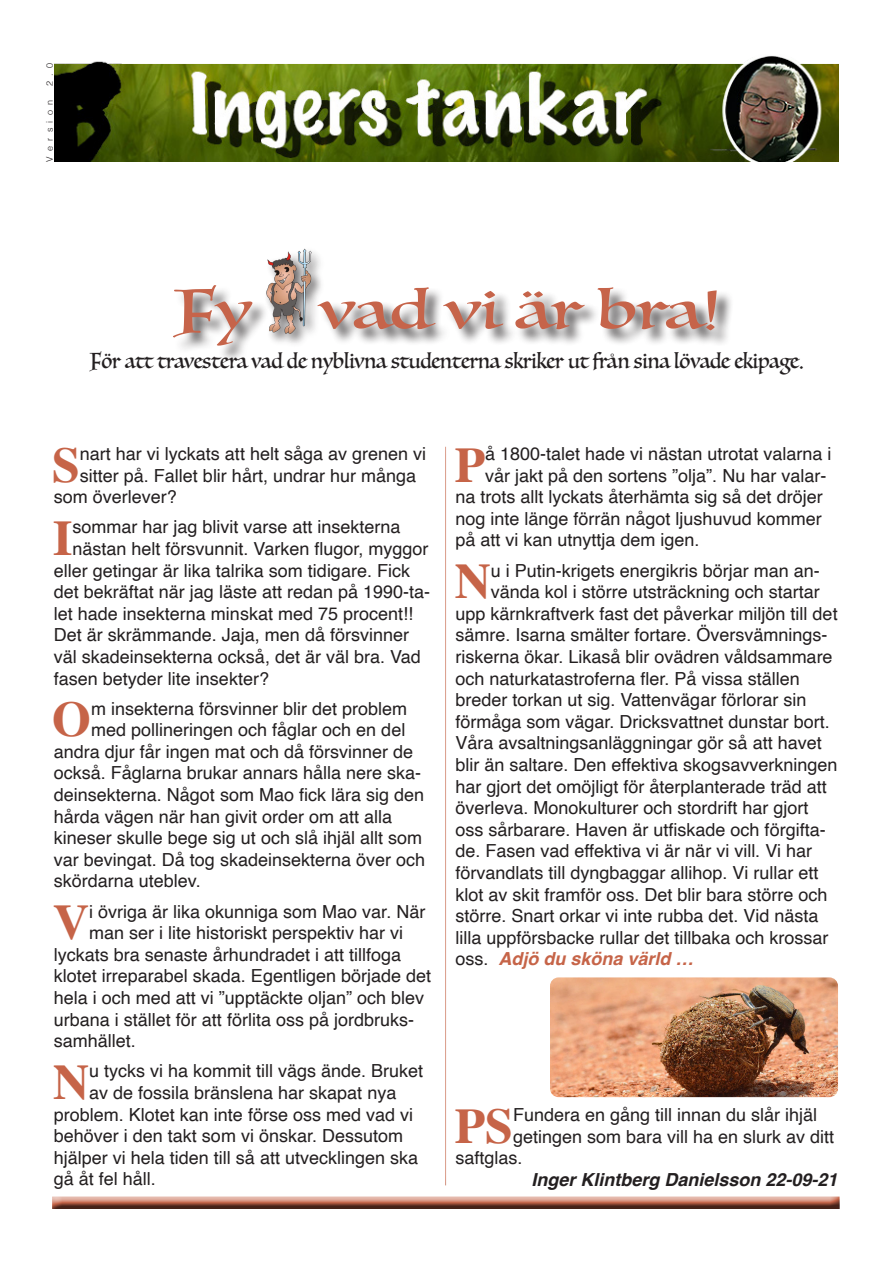
<style>
.page{position:relative;width:893px;height:1263px;background:#fff}
.page>*{position:absolute;margin:0;border:0;box-sizing:border-box;transform-origin:0 0}
.t1{font:54px "Luminari";color:#c6644a;scale:1.25 1}
.t2{font:700 49.95px "Times";color:#c66448}
.t3{font:21px "Luminari";color:#231f20;scale:.9 1}
.t4{font:18px "Helvetica";color:#231f20}
.t5{font:italic 700 18px "Helvetica";color:#231f20}
.t6{font:italic 700 18px "Helvetica";color:#c66448}
.t7{font:300 9px "Helvetica";letter-spacing:.605em;color:#231f20}
.s1{font-weight:400;font-style:normal;color:#231f20}
</style>
<div class="page">
<div style="left:264px;top:246px;width:57px;height:96px;background:#231f20;opacity:.41"></div>
<img style="left:266px;top:246px;width:52px;height:39px">
<img style="left:54px;top:56px;width:785px;height:106px">
<div style="left:173px;top:285px;width:561px;height:78px;background:#231f20;opacity:.75"></div>
<hr style="left:444px;top:451px;width:4px;height:735px;background:#231f20;opacity:.75">
<div style="left:52px;top:1196px;width:789px;height:13px;background:#231f20;opacity:.75"></div>
<img style="left:550px;top:977px;width:288px;height:120px">
<p class="t7" style="left:42px;top:86px;width:25px;rotate:-90deg">2.0</p>
<p class="t7" style="left:42px;top:162px;width:64px;rotate:-90deg">Version</p>
<p class="t1" style="left:174px;top:264px;width:63px">Fy</p>
<p class="t1" style="left:319px;top:264px;width:322px">vad vi är bra!</p>
<p class="t3" style="left:90px;top:343px;width:794px">För att travestera vad de nyblivna studenterna skriker ut från sina lövade ekipage.</p>
<p class="t2" style="left:52px;top:417px;width:29px">S</p>
<p class="t4" style="left:80px;top:440px;width:348px">nart har vi lyckats att helt såga av grenen vi</p>
<p class="t4" style="left:80px;top:461px;width:338px">sitter på. Fallet blir hårt, undrar hur många</p>
<p class="t4" style="left:54px;top:483px;width:125px">som överlever?</p>
<p class="t2" style="left:53px;top:490px;width:21px">I</p>
<p class="t4" style="left:73px;top:513px;width:330px">sommar har jag blivit varse att insekterna</p>
<p class="t4" style="left:73px;top:535px;width:357px">nästan helt försvunnit. Varken flugor, myggor</p>
<p class="t4" style="left:54px;top:556px;width:358px">eller getingar är lika talrika som tidigare. Fick</p>
<p class="t4" style="left:54px;top:578px;width:378px">det bekräftat när jag läste att redan på 1990-ta-</p>
<p class="t4" style="left:54px;top:599px;width:361px">let hade insekterna minskat med 75 procent!!</p>
<p class="t4" style="left:54px;top:621px;width:357px">Det är skrämmande. Jaja, men då försvinner</p>
<p class="t4" style="left:54px;top:643px;width:368px">väl skadeinsekterna också, det är väl bra. Vad</p>
<p class="t4" style="left:54px;top:664px;width:217px">fasen betyder lite insekter?</p>
<p class="t2" style="left:52px;top:671px;width:40px">O</p>
<p class="t4" style="left:91px;top:694px;width:318px">m insekterna försvinner blir det problem</p>
<p class="t4" style="left:91px;top:716px;width:316px">med pollineringen och fåglar och en del</p>
<p class="t4" style="left:54px;top:738px;width:361px">andra djur får ingen mat och då försvinner de</p>
<p class="t4" style="left:54px;top:759px;width:369px">också. Fåglarna brukar annars hålla nere ska-</p>
<p class="t4" style="left:54px;top:781px;width:372px">deinsekterna. Något som Mao fick lära sig den</p>
<p class="t4" style="left:54px;top:802px;width:340px">hårda vägen när han givit order om att alla</p>
<p class="t4" style="left:54px;top:824px;width:370px">kineser skulle bege sig ut och slå ihjäl allt som</p>
<p class="t4" style="left:54px;top:846px;width:373px">var bevingat. Då tog skadeinsekterna över och</p>
<p class="t4" style="left:54px;top:867px;width:148px">skördarna uteblev.</p>
<p class="t2" style="left:53px;top:874px;width:38px">V</p>
<p class="t4" style="left:89px;top:897px;width:338px">i övriga är lika okunniga som Mao var. När</p>
<p class="t4" style="left:89px;top:919px;width:316px">man ser i lite historiskt perspektiv har vi</p>
<p class="t4" style="left:54px;top:940px;width:349px">lyckats bra senaste århundradet i att tillfoga</p>
<p class="t4" style="left:54px;top:962px;width:379px">klotet irreparabel skada. Egentligen började det</p>
<p class="t4" style="left:54px;top:984px;width:372px">hela i och med att vi ”upptäckte oljan” och blev</p>
<p class="t4" style="left:54px;top:1005px;width:362px">urbana i stället för att förlita oss på jordbruks-</p>
<p class="t4" style="left:54px;top:1027px;width:84px">samhället.</p>
<p class="t2" style="left:53px;top:1034px;width:38px">N</p>
<p class="t4" style="left:89px;top:1057px;width:336px">u tycks vi ha kommit till vägs ände. Bruket</p>
<p class="t4" style="left:89px;top:1079px;width:309px">av de fossila bränslena har skapat nya</p>
<p class="t4" style="left:54px;top:1100px;width:361px">problem. Klotet kan inte förse oss med vad vi</p>
<p class="t4" style="left:54px;top:1122px;width:351px">behöver i den takt som vi önskar. Dessutom</p>
<p class="t4" style="left:54px;top:1143px;width:366px">hjälper vi hela tiden till så att utvecklingen ska</p>
<p class="t4" style="left:54px;top:1165px;width:104px">gå åt fel håll.</p>
<p class="t2" style="left:455px;top:417px;width:32px">P</p>
<p class="t4" style="left:485px;top:440px;width:348px">å 1800-talet hade vi nästan utrotat valarna i</p>
<p class="t4" style="left:485px;top:461px;width:343px">vår jakt på den sortens ”olja”. Nu har valar-</p>
<p class="t4" style="left:455px;top:483px;width:369px">na trots allt lyckats återhämta sig så det dröjer</p>
<p class="t4" style="left:455px;top:505px;width:368px">nog inte länge förrän något ljushuvud kommer</p>
<p class="t4" style="left:455px;top:526px;width:246px">på att vi kan utnyttja dem igen.</p>
<p class="t2" style="left:455px;top:533px;width:38px">N</p>
<p class="t4" style="left:491px;top:556px;width:331px">u i Putin-krigets energikris börjar man an-</p>
<p class="t4" style="left:491px;top:578px;width:331px">vända kol i större utsträckning och startar</p>
<p class="t4" style="left:455px;top:599px;width:384px">upp kärnkraftverk fast det påverkar miljön till det</p>
<p class="t4" style="left:455px;top:621px;width:374px">sämre. Isarna smälter fortare. Översvämnings-</p>
<p class="t4" style="left:455px;top:643px;width:379px">riskerna ökar. Likaså blir ovädren våldsammare</p>
<p class="t4" style="left:455px;top:664px;width:346px">och naturkatastroferna fler. På vissa ställen</p>
<p class="t4" style="left:455px;top:686px;width:352px">breder torkan ut sig. Vattenvägar förlorar sin</p>
<p class="t4" style="left:455px;top:707px;width:376px">förmåga som vägar. Dricksvattnet dunstar bort.</p>
<p class="t4" style="left:455px;top:729px;width:368px">Våra avsaltningsanläggningar gör så att havet</p>
<p class="t4" style="left:455px;top:751px;width:383px">blir än saltare. Den effektiva skogsavverkningen</p>
<p class="t4" style="left:455px;top:772px;width:373px">har gjort det omöjligt för återplanterade träd att</p>
<p class="t4" style="left:455px;top:794px;width:355px">överleva. Monokulturer och stordrift har gjort</p>
<p class="t4" style="left:455px;top:815px;width:372px">oss sårbarare. Haven är utfiskade och förgifta-</p>
<p class="t4" style="left:455px;top:837px;width:358px">de. Fasen vad effektiva vi är när vi vill. Vi har</p>
<p class="t4" style="left:455px;top:859px;width:364px">förvandlats till dyngbaggar allihop. Vi rullar ett</p>
<p class="t4" style="left:455px;top:880px;width:374px">klot av skit framför oss. Det blir bara större och</p>
<p class="t4" style="left:455px;top:902px;width:364px">större. Snart orkar vi inte rubba det. Vid nästa</p>
<p class="t4" style="left:455px;top:923px;width:375px">lilla uppförsbacke rullar det tillbaka och krossar</p>
<p class="t6" style="left:455px;top:948px;width:240px"><span class="s1">oss.</span> Adjö du sköna värld …</p>
<p class="t2" style="left:455px;top:1078px;width:60px">PS</p>
<p class="t4" style="left:513px;top:1101px;width:306px">Fundera en gång till innan du slår ihjäl</p>
<p class="t4" style="left:513px;top:1123px;width:323px">getingen som bara vill ha en slurk av ditt</p>
<p class="t4" style="left:455px;top:1144px;width:69px">saftglas.</p>
<p class="t5" style="left:531px;top:1169px;width:308px">Inger Klintberg Danielsson 22-09-21</p>
</div>
